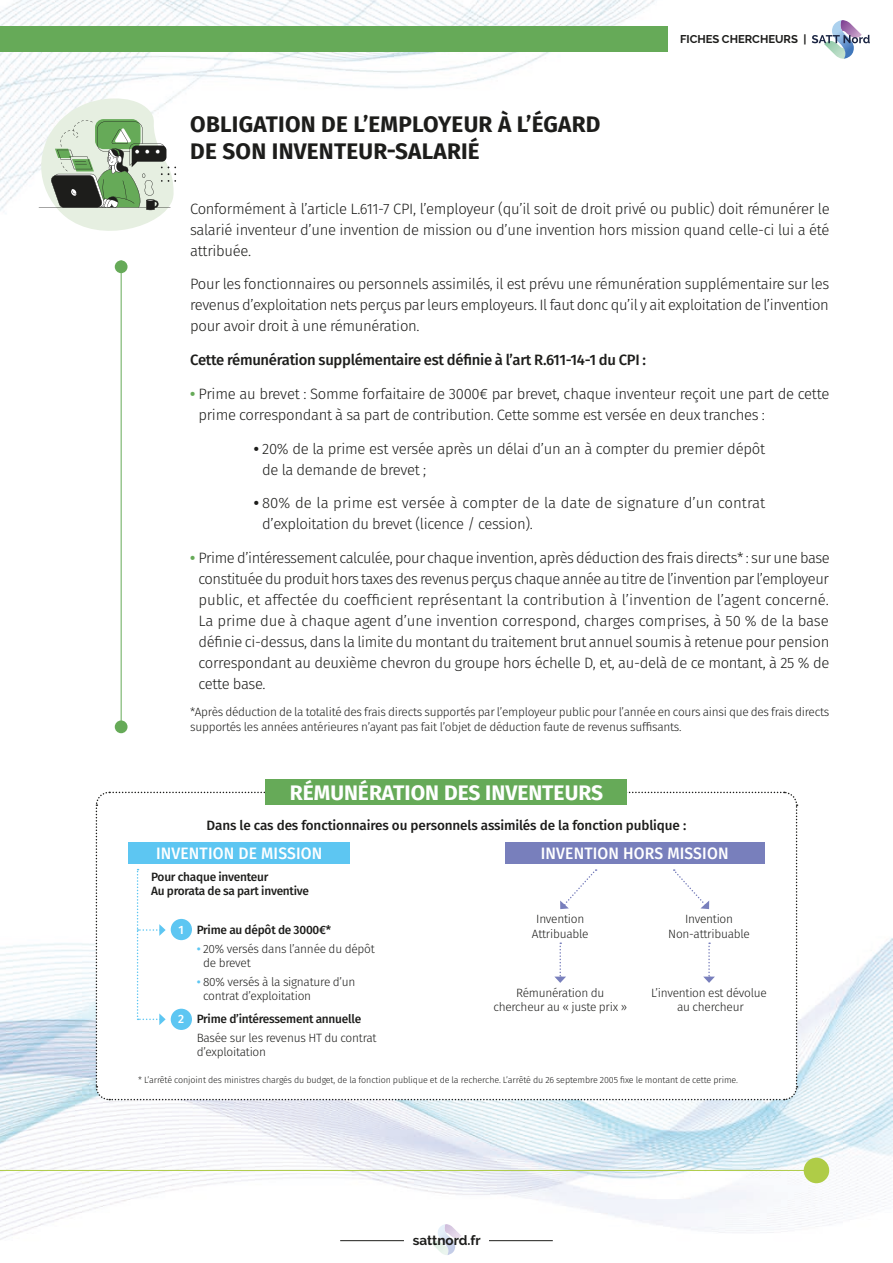
<style>
.page{position:relative;width:893px;height:1263px;background:#fff}
.page>*{position:absolute;margin:0;border:0;box-sizing:border-box;transform-origin:0 0}
.t1{font:700 22.5px/27px "Fira Sans";letter-spacing:.01em;color:#1d1d1b}
.t2{font:700 21px "Fira Sans";color:#fff}
.t3{font:500 16.5px "Fira Sans";letter-spacing:.01em;color:#fff;scale:.95 1}
.t4{font:300 15px/21px "Fira Sans";letter-spacing:-.02em;color:#1d1d1b;text-align:justify}
.t5{font:500 15px "Fira Sans";letter-spacing:-.02em;color:#1d1d1b}
.t6{font:500 13.5px "Fira Sans";letter-spacing:-.01em;color:#1d1d1b}
.t7{font:700 13.5px "Raleway";color:#1d1d1b}
.t8{font:300 12px/14.4px "Fira Sans";letter-spacing:-.02em;color:#1d1d1b}
.t9{font:500 12px/14.4px "Fira Sans";letter-spacing:-.02em;color:#1d1d1b}
.t10{font:500 12px "Fira Sans";color:#fff}
.t11{font:700 11.25px "Raleway";color:#1d1d1b}
.t12{font:300 9px "Fira Sans";letter-spacing:-.01em;color:#1d1d1b}
.s1{font-weight:700;color:#66aa58}
.s2{font-weight:700}
.s3{font-weight:500;color:#5dc6f2}
</style>
<div class="page">
<img style="left:0;top:576px;width:893px;height:679px">
<img style="left:0;top:0;width:812px;height:211px">
<img style="left:444px;top:1224px;width:17px;height:14px">
<img style="left:431px;top:1241px;width:17px;height:14px">
<svg style="left:438px;top:1224px;width:7px;height:9px"></svg>
<svg style="left:812px;top:20px;width:58px;height:39px"></svg>
<hr style="left:340px;top:1240px;width:64px;height:1px;background:#1d1d1b">
<hr style="left:489px;top:1240px;width:64px;height:1px;background:#1d1d1b">
<hr style="left:121px;top:260px;width:1px;height:471px;background:#66aa58">
<div style="left:115px;top:260px;width:13px;height:13px;background:#66aa58;border-radius:50%"></div>
<div style="left:115px;top:720px;width:13px;height:13px;background:#66aa58;border-radius:50%"></div>
<div style="left:804px;top:1158px;width:25px;height:25px;background:#afcc47;border-radius:50%"></div>
<div style="left:0;top:26px;width:668px;height:26px;background:#66aa58"></div>
<hr style="left:0;top:1170px;width:816px;height:1px;background:#afcc47">
<div style="left:266px;top:779px;width:361px;height:25px;background:#66aa58"></div>
<svg style="left:95px;top:791px;width:703px;height:310px"></svg>
<svg style="left:39px;top:95px;width:137px;height:136px"></svg>
<h1 class="t1" style="left:190px;top:110px;width:412px">OBLIGATION DE L’EMPLOYEUR À L’ÉGARD<br>DE SON INVENTEUR-SALARIÉ</h1>
<p class="t11" style="left:680px;top:33px;width:128px">FICHES CHERCHEURS |</p>
<p class="t4" style="left:190px;top:198px;width:641px">Conformément à l’article L.611-7 CPI, l’employeur (qu’il soit de droit privé ou public) doit rémunérer le salarié inventeur d’une invention de mission ou d’une invention hors mission quand celle-ci lui a été attribuée.</p>
<p class="t4" style="left:190px;top:273px;width:641px">Pour les fonctionnaires ou personnels assimilés, il est prévu une rémunération supplémentaire sur les revenus d’exploitation nets perçus par leurs employeurs. Il faut donc qu’il y ait exploitation de l’invention pour avoir droit à une rémunération.</p>
<p class="t5" style="left:190px;top:348px;width:457px">Cette rémunération supplémentaire est définie à l’art R.611-14-1 du CPI :</p>
<p class="t4" style="left:198px;top:383px;width:632px;text-indent:-8px"><span class="s1">•</span> Prime au brevet : Somme forfaitaire de 3000€ par brevet, chaque inventeur reçoit une part de cette prime correspondant à sa part de contribution. Cette somme est versée en deux tranches :</p>
<p class="t4" style="left:262px;top:438px;width:504px;text-indent:-8px"><span class="s2">•</span> 20% de la prime est versée après un délai d’un an à compter du premier dépôt de la demande de brevet ;</p>
<p class="t4" style="left:262px;top:492px;width:505px;text-indent:-8px"><span class="s2">•</span> 80% de la prime est versée à compter de la date de signature d’un contrat d’exploitation du brevet (licence / cession).</p>
<p class="t4" style="left:198px;top:547px;width:633px;text-indent:-8px"><span class="s1">•</span> Prime d’intéressement calculée, pour chaque invention, après déduction des frais directs* : sur une base constituée du produit hors taxes des revenus perçus chaque année au titre de l’invention par l’employeur public, et affectée du coefficient représentant la contribution à l’invention de l’agent concerné.<br>La prime due à chaque agent d’une invention correspond, charges comprises, à 50 % de la base définie ci-dessus, dans la limite du montant du traitement brut annuel soumis à retenue pour pension correspondant au deuxième chevron du groupe hors échelle D, et, au-delà de ce montant, à 25 % de cette base.</p>
<p class="t8" style="left:190px;top:705px;width:641px">*Après déduction de la totalité des frais directs supportés par l’employeur public pour l’année en cours ainsi que des frais directs supportés les années antérieures n’ayant pas fait l’objet de déduction faute de revenus suffisants.</p>
<h2 class="t2" style="left:290px;top:775px;width:315px">RÉMUNÉRATION DES INVENTEURS</h2>
<p class="t6" style="left:207px;top:814px;width:481px">Dans le cas des fonctionnaires ou personnels assimilés de la fonction publique :</p>
<p class="t3" style="left:156px;top:840px;width:177px">INVENTION DE MISSION</p>
<p class="t3" style="left:541px;top:840px;width:199px">INVENTION HORS MISSION</p>
<p class="t9" style="left:151px;top:869px;width:159px">Pour chaque inventeur<br>Au prorata de sa part inventive</p>
<p class="t9" style="left:197px;top:922px;width:136px">Prime au dépôt de 3000€*</p>
<p class="t8" style="left:203px;top:941px;width:173px;text-indent:-6px"><span class="s3">•</span> 20% versés dans l’année du dépôt de brevet</p>
<p class="t8" style="left:203px;top:974px;width:154px;text-indent:-6px"><span class="s3">•</span> 80% versés à la signature d’un contrat d’exploitation</p>
<p class="t9" style="left:197px;top:1011px;width:166px">Prime d’intéressement annuelle</p>
<p class="t8" style="left:197px;top:1030px;width:181px">Basée sur les revenus HT du contrat d’exploitation</p>
<p class="t12" style="left:138px;top:1073px;width:601px">* L’arrêté conjoint des ministres chargés du budget, de la fonction publique et de la recherche. L’arrêté du 26 septembre 2005 fixe le montant de cette prime.</p>
<p class="t8" style="left:532px;top:912px;width:58px;text-align:center">Invention<br>Attribuable</p>
<p class="t8" style="left:668px;top:912px;width:83px;text-align:center">Invention<br>Non-attribuable</p>
<p class="t10" style="left:179px;top:920px;width:7px">1</p>
<p class="t8" style="left:493px;top:985px;width:135px;text-align:center">Rémunération du chercheur au « juste prix »</p>
<p class="t8" style="left:651px;top:985px;width:117px;text-align:center">L’invention est dévolue au chercheur</p>
<p class="t10" style="left:178px;top:1009px;width:8px">2</p>
<p class="t7" style="left:413px;top:1232px;width:69px">sattnord.fr</p>
</div>
